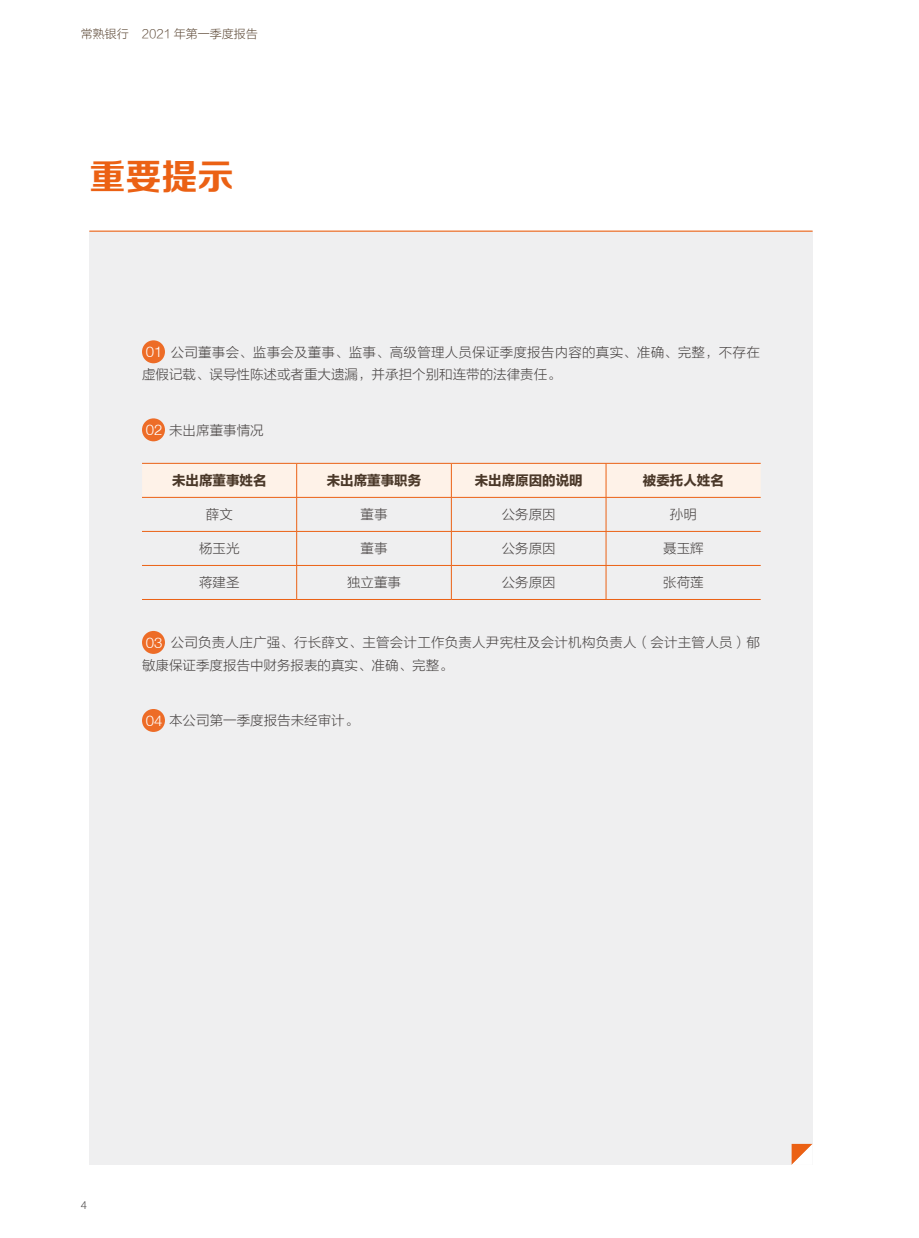
<style>
.page{position:relative;width:919px;height:1238px;background:#fff}
.page>*{position:absolute;margin:0;border:0;box-sizing:border-box;transform-origin:0 0}
.t1{font:36px "FZZCHJW GB1 0";color:#eb6114}
.t2{font:13.5px/22.2px "FZLTKHK GBK1 0";color:#454140}
.t3{font:13.5px "FZLTDHJW GB1 0";color:#4a3829}
.t4{font:12px "FZLTKHK GBK1 0";color:#604d3b}
.t5{font:300 11.25px "Helvetica Neue LT";color:#4d4a4a}
.s1{font-family:"Helvetica Neue LT";font-weight:300;font-size:15px;color:#fff}
</style>
<div class="page">
<div style="left:89px;top:232px;width:723px;height:932px;background:#efeff0"></div>
<div style="left:142px;top:340px;width:23px;height:23px;background:#ed6c27;border-radius:50%"></div>
<div style="left:142px;top:418px;width:23px;height:23px;background:#ed6c27;border-radius:50%"></div>
<div style="left:142px;top:464px;width:618px;height:33px;background:#fef2e8"></div>
<hr style="left:142px;top:463px;width:155px;height:1px;background:#eb6114">
<hr style="left:297px;top:463px;width:154px;height:1px;background:#eb6114">
<hr style="left:296px;top:463px;width:1px;height:34px;background:#eb6114">
<hr style="left:451px;top:463px;width:155px;height:1px;background:#eb6114">
<hr style="left:451px;top:463px;width:1px;height:34px;background:#eb6114">
<hr style="left:606px;top:463px;width:154px;height:1px;background:#eb6114">
<hr style="left:605px;top:463px;width:1px;height:34px;background:#eb6114">
<hr style="left:142px;top:497px;width:155px;height:1px;background:#eb6114">
<hr style="left:297px;top:497px;width:154px;height:1px;background:#eb6114">
<hr style="left:296px;top:497px;width:1px;height:34px;background:#eb6114">
<hr style="left:451px;top:497px;width:155px;height:1px;background:#eb6114">
<hr style="left:451px;top:497px;width:1px;height:34px;background:#eb6114">
<hr style="left:606px;top:497px;width:154px;height:1px;background:#eb6114">
<hr style="left:605px;top:497px;width:1px;height:34px;background:#eb6114">
<hr style="left:142px;top:531px;width:155px;height:1px;background:#eb6114">
<hr style="left:297px;top:531px;width:154px;height:1px;background:#eb6114">
<hr style="left:296px;top:531px;width:1px;height:34px;background:#eb6114">
<hr style="left:451px;top:531px;width:155px;height:1px;background:#eb6114">
<hr style="left:451px;top:531px;width:1px;height:34px;background:#eb6114">
<hr style="left:606px;top:531px;width:154px;height:1px;background:#eb6114">
<hr style="left:605px;top:531px;width:1px;height:34px;background:#eb6114">
<hr style="left:142px;top:565px;width:155px;height:1px;background:#eb6114">
<hr style="left:297px;top:565px;width:154px;height:1px;background:#eb6114">
<hr style="left:296px;top:565px;width:1px;height:34px;background:#eb6114">
<hr style="left:451px;top:565px;width:155px;height:1px;background:#eb6114">
<hr style="left:451px;top:565px;width:1px;height:34px;background:#eb6114">
<hr style="left:606px;top:565px;width:154px;height:1px;background:#eb6114">
<hr style="left:605px;top:565px;width:1px;height:34px;background:#eb6114">
<hr style="left:142px;top:599px;width:155px;height:1px;background:#eb6114">
<hr style="left:297px;top:599px;width:154px;height:1px;background:#eb6114">
<hr style="left:451px;top:599px;width:155px;height:1px;background:#eb6114">
<hr style="left:606px;top:599px;width:154px;height:1px;background:#eb6114">
<div style="left:142px;top:631px;width:23px;height:23px;background:#ed6c27;border-radius:50%"></div>
<div style="left:142px;top:709px;width:23px;height:23px;background:#ed6c27;border-radius:50%"></div>
<hr style="left:89px;top:230px;width:723px;height:2px;background:#eb6114">
<svg style="left:791px;top:1143px;width:21px;height:21px"></svg>
<p class="t4" style="left:81px;top:27px;width:178px">常熟银行 2021 年第一季度报告</p>
<h1 class="t1" style="left:89px;top:157px;width:146px">重要提示</h1>
<p class="t2" style="left:142px;top:341px;width:619px"><span class="s1">01</span> 公司董事会、监事会及董事、监事、高级管理人员保证季度报告内容的真实、准确、完整，不存在虚假记载、误导性陈述或者重大遗漏，并承担个别和连带的法律责任。</p>
<p class="t2" style="left:146px;top:419px;width:119px"><span class="s1">02</span> 未出席董事情况</p>
<p class="t3" style="left:172px;top:473px;width:96px">未出席董事姓名</p>
<p class="t3" style="left:327px;top:473px;width:96px">未出席董事职务</p>
<p class="t3" style="left:474px;top:473px;width:109px">未出席原因的说明</p>
<p class="t3" style="left:642px;top:473px;width:82px">被委托人姓名</p>
<p class="t2" style="left:206px;top:504px;width:28px">薛文</p>
<p class="t2" style="left:360px;top:504px;width:29px">董事</p>
<p class="t2" style="left:501px;top:504px;width:55px">公务原因</p>
<p class="t2" style="left:669px;top:504px;width:28px">孙明</p>
<p class="t2" style="left:199px;top:538px;width:42px">杨玉光</p>
<p class="t2" style="left:360px;top:538px;width:28px">董事</p>
<p class="t2" style="left:501px;top:538px;width:55px">公务原因</p>
<p class="t2" style="left:663px;top:538px;width:42px">聂玉辉</p>
<p class="t2" style="left:199px;top:572px;width:42px">蒋建圣</p>
<p class="t2" style="left:347px;top:572px;width:55px">独立董事</p>
<p class="t2" style="left:501px;top:572px;width:55px">公务原因</p>
<p class="t2" style="left:663px;top:572px;width:42px">张荷莲</p>
<p class="t2" style="left:142px;top:631px;width:619px"><span class="s1">03</span> 公司负责人庄广强、行长薛文、主管会计工作负责人尹宪柱及会计机构负责人（会计主管人员）郁敏康保证季度报告中财务报表的真实、准确、完整。</p>
<p class="t2" style="left:146px;top:710px;width:214px"><span class="s1">04</span> 本公司第一季度报告未经审计。</p>
<p class="t5" style="left:81px;top:1198px;width:8px">4</p>
</div>
